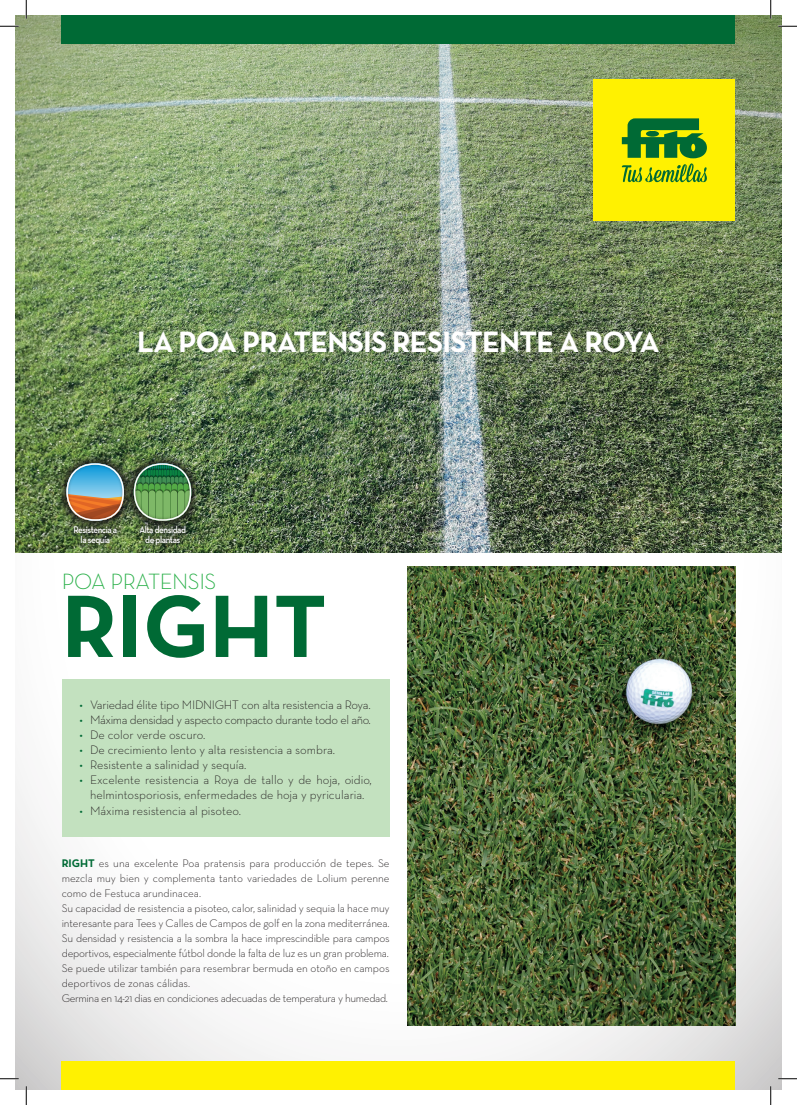
<style>
.page{position:relative;width:797px;height:1105px;background:#fff}
.page>*{position:absolute;margin:0;border:0;box-sizing:border-box;transform-origin:0 0}
.t1{font:700 90px "Neutra Text";color:#006a35}
.t2{font:700 30px "Neutra Text";letter-spacing:-.025em;color:#fff}
.t3{font:300 22.5px "Neutra Text";letter-spacing:-.02em;color:#2ab049}
.t4{font:300 12.5px/15px "Neutra Text";color:#231f20;text-align:center}
.t5{font:300 12.5px "Neutra Text";letter-spacing:-.02em;color:#231f20}
.t6{font:300 12.5px "Neutra Text";letter-spacing:-.03em;color:#231f20}
.t7{font:300 11.25px/15px "Neutra Text";letter-spacing:-.01em;color:#231f20}
.t8{font:600 10px/10px "Neutra Text";letter-spacing:-.05em;color:#fff;text-align:center;scale:.9 1}
.s1{color:#006a35}
.s2{font-weight:700;color:#006a35}
</style>
<div class="page">
<img style="left:16px;top:16px;width:765px;height:1073px">
<div style="left:62px;top:16px;width:673px;height:28px;background:#006a35"></div>
<div style="left:62px;top:1061px;width:673px;height:28px;background:#fff101"></div>
<div style="left:123px;top:452px;width:79px;height:80px;background:#231f20;opacity:.8"></div>
<img style="left:135px;top:459px;width:61px;height:67px">
<svg style="left:135px;top:463px;width:58px;height:55px;background:#5a9158"></svg>
<div style="left:55px;top:452px;width:80px;height:80px;background:#231f20;opacity:.8"></div>
<svg style="left:66px;top:463px;width:58px;height:58px;background:#83908d"></svg>
<div style="left:593px;top:79px;width:142px;height:142px;background:#fff101"></div>
<svg style="left:622px;top:118px;width:85px;height:64px"></svg>
<img style="left:407px;top:567px;width:328px;height:458px">
<div style="left:62px;top:679px;width:327px;height:158px;background:#c3e1bf"></div>
<div style="left:67px;top:519px;width:57px;height:33px;background:#231f20;opacity:.8"></div>
<div style="left:132px;top:518px;width:61px;height:34px;background:#231f20;opacity:.8"></div>
<svg style="left:0;top:25px;width:19px;height:2px"></svg>
<svg style="left:778px;top:25px;width:19px;height:2px"></svg>
<svg style="left:0;top:1078px;width:19px;height:1px"></svg>
<svg style="left:778px;top:1078px;width:19px;height:1px"></svg>
<svg style="left:25px;top:0;width:2px;height:19px"></svg>
<svg style="left:25px;top:1086px;width:2px;height:19px"></svg>
<svg style="left:770px;top:0;width:1px;height:19px"></svg>
<svg style="left:770px;top:1086px;width:1px;height:19px"></svg>
<h2 class="t2" style="left:137px;top:323px;width:524px">LA POA PRATENSIS RESISTENTE A ROYA</h2>
<p class="t8" style="left:74px;top:524px;width:50px">Resistencia a la sequía</p>
<p class="t8" style="left:139px;top:524px;width:53px">Alta densidad de plantas</p>
<h3 class="t3" style="left:62px;top:568px;width:156px">POA PRATENSIS</h3>
<h1 class="t1" style="left:62px;top:570px;width:267px">RIGHT</h1>
<p class="t5" style="left:79px;top:698px;width:293px"><span class="s1">•</span> Variedad élite tipo MIDNIGHT con alta resistencia a Roya.</p>
<p class="t6" style="left:79px;top:713px;width:293px"><span class="s1">•</span> Máxima densidad y aspecto compacto durante todo el año.</p>
<p class="t4" style="left:79px;top:727px;width:127px"><span class="s1">•</span> De color verde oscuro.</p>
<p class="t4" style="left:79px;top:742px;width:257px"><span class="s1">•</span> De crecimiento lento y alta resistencia a sombra.</p>
<p class="t4" style="left:79px;top:757px;width:168px"><span class="s1">•</span> Resistente a salinidad y sequía.</p>
<p class="t4" style="left:79px;top:772px;width:294px"><span class="s1">•</span> Excelente resistencia a Roya de tallo y de hoja, oidio, helmintosporiosis, enfermedades de hoja y pyricularia.</p>
<p class="t4" style="left:79px;top:802px;width:163px"><span class="s1">•</span> Máxima resistencia al pisoteo.</p>
<p class="t7" style="left:62px;top:855px;width:329px"><span class="s2">RIGHT</span> es una excelente Poa pratensis para producción de tepes. Se mezcla muy bien y complementa tanto variedades de Lolium perenne como de Festuca arundinacea.<br>Su capacidad de resistencia a pisoteo, calor, salinidad y sequia la hace muy interesante para Tees y Calles de Campos de golf en la zona mediterránea.<br>Su densidad y resistencia a la sombra la hace imprescindible para campos deportivos, especialmente fútbol donde la falta de luz es un gran problema.<br>Se puede utilizar también para resembrar bermuda en otoño en campos deportivos de zonas cálidas.<br>Germina en 14-21 dias en condiciones adecuadas de temperatura y humedad.</p>
</div>
